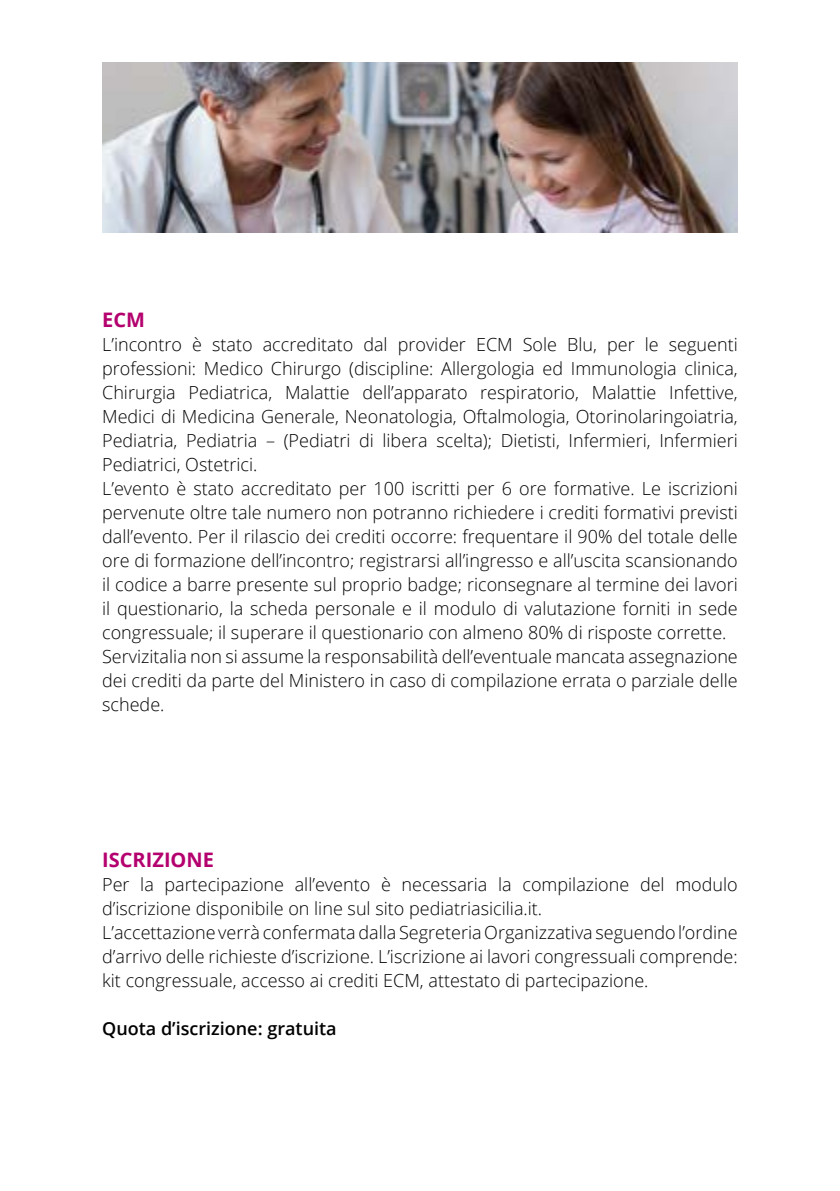
<style>
.page{position:relative;width:840px;height:1191px;background:#fff}
.page>*{position:absolute;margin:0;border:0;box-sizing:border-box;transform-origin:0 0}
.t1{font:700 20px "Open Sans";color:#b4006e}
.t2{font:300 18px/24px "Open Sans";color:#000}
.t3{font:600 18px "Open Sans";color:#000}
</style>
<div class="page">
<img style="left:102px;top:62px;width:635px;height:170px">
<hr style="left:839px;top:630px;width:1px;height:59px;background:#8dbd44">
<hr style="left:839px;top:689px;width:1px;height:502px;background:#00ace5">
<p class="t1" style="left:102px;top:306px;width:44px">ECM</p>
<p class="t2" style="left:102px;top:332px;width:636px">L’incontro è stato accreditato dal provider ECM Sole Blu, per le seguenti professioni: Medico Chirurgo (discipline: Allergologia ed Immunologia clinica, Chirurgia Pediatrica, Malattie dell’apparato respiratorio, Malattie Infettive, Medici di Medicina Generale, Neonatologia, Oftalmologia, Otorinolaringoiatria, Pediatria, Pediatria – (Pediatri di libera scelta); Dietisti, Infermieri, Infermieri Pediatrici, Ostetrici.<br>L’evento è stato accreditato per 100 iscritti per 6 ore formative. Le iscrizioni pervenute oltre tale numero non potranno richiedere i crediti formativi previsti dall’evento. Per il rilascio dei crediti occorre: frequentare il 90% del totale delle ore di formazione dell’incontro; registrarsi all’ingresso e all’uscita scansionando il codice a barre presente sul proprio badge; riconsegnare al termine dei lavori il questionario, la scheda personale e il modulo di valutazione forniti in sede congressuale; il superare il questionario con almeno 80% di risposte corrette.<br>Servizitalia non si assume la responsabilità dell’eventuale mancata assegnazione dei crediti da parte del Ministero in caso di compilazione errata o parziale delle schede.</p>
<p class="t1" style="left:102px;top:845px;width:113px">ISCRIZIONE</p>
<p class="t2" style="left:102px;top:871px;width:636px">Per la partecipazione all’evento è necessaria la compilazione del modulo d’iscrizione disponibile on line sul sito pediatriasicilia.it.<br>L’accettazione verrà confermata dalla Segreteria Organizzativa seguendo l’ordine d’arrivo delle richieste d’iscrizione. L’iscrizione ai lavori congressuali comprende: kit congressuale, accesso ai crediti ECM, attestato di partecipazione.</p>
<p class="t3" style="left:102px;top:1016px;width:236px">Quota d’iscrizione: gratuita</p>
</div>
